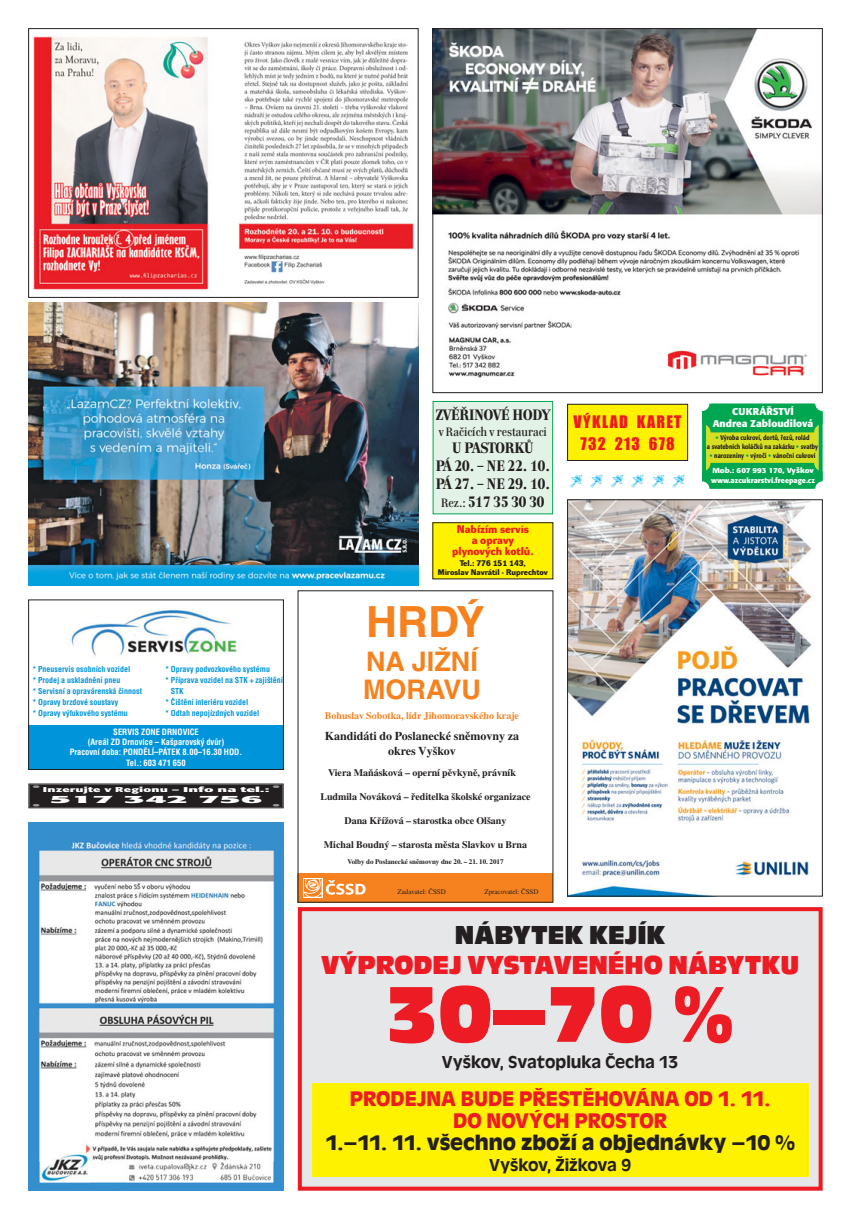
<style>
.page{position:relative;width:851px;height:1219px;background:#fff}
.page>*{position:absolute;margin:0;border:0;box-sizing:border-box;transform-origin:0 0}
.t1{font:82px "Antique Oli TCE Comp";color:#ed1c24}
.t2{font:700 43px "Helvetica CE";color:#f5821f}
.t3{font:27px "Antique Oli TCE Comp";color:#ed1c24;scale:.95 1}
.t4{font:700 27px/28px "Helvetica CE";color:#f5821f}
.t5{font:27px "Antique Oli TCE Comp";color:#231f20;scale:.95 1}
.t6{font:700 22px/22px "Antique Oli TCE";color:#ed1c24;text-align:center}
.t7{font:700 22px "Antique Oli TCE";color:#231f20}
.t8{font:500 18px "Antique Oli TCE";color:#231f20}
.t9{font:16px/22px "Impact";letter-spacing:.08em;color:#ed1c24;text-align:center}
.t10{font:700 15px/18.1px "Genre";color:#231f20;text-align:center}
.t11{font:700 12px/14.4px "Times CE";color:#231f20;text-align:center}
.t12{font:500 12px "Genre";color:#231f20}
.t13{font:700 11px/11px "Dyna Grotesk DE";color:#ed1c24;text-align:center}
.t14{font:700 10.4px "Formata CE";color:#fff;scale:3.58 1}
.t15{font:700 10px "Times CE";color:#231f20}
.t16{font:700 10px "Times CE";color:#f5821f}
.t17{font:700 9.9px/12.4px "Formata CE";color:#fff;text-align:center}
.t18{font:700 condensed 8.5px/10.2px "Helvetica CE";color:#fff;text-align:center}
.t19{font:700 condensed 8px/11px "Helvetica CE";color:#0095da}
.t20{font:700 8px/9px "Dyna Grotesk DE";color:#231f20;text-align:center}
.t21{font:700 7.2px/9.1px "Formata CE";color:#fff;scale:1.11 1}
.t22{font:700 7px "Times CE";color:#231f20}
.t23{font:7px "Times CE";color:#231f20}
.t24{font:700 6.9px "Formata CE";letter-spacing:.015em;color:#fff;scale:1.88 1}
.t25{font:500 6.7px/8.9px "Formata CE";color:#231f20;text-align:center;scale:.85 1}
.s1{font-weight:500;font-size:12px}
.s2{font-family:"Helvetica Neue CE";font-weight:400;color:#00a650}
</style>
<div class="page">
<div style="left:29px;top:784px;width:253px;height:23px;background:#231f20"></div>
<div style="left:28px;top:783px;width:255px;height:25px;border:1px solid #231f20"></div>
<svg style="left:273px;top:785px;width:6px;height:3px"></svg>
<svg style="left:273px;top:804px;width:6px;height:3px"></svg>
<svg style="left:33px;top:785px;width:6px;height:3px"></svg>
<svg style="left:33px;top:804px;width:6px;height:3px"></svg>
<div style="left:298px;top:907px;width:524px;height:284px;background:#e6e7e8"></div>
<div style="left:312px;top:1083px;width:496px;height:93px;background:#fff200"></div>
<div style="left:298px;top:907px;width:524px;height:284px;border:4px solid #ed1c24"></div>
<img style="left:28px;top:822px;width:255px;height:369px">
<div style="left:298px;top:873px;width:255px;height:29px;background:#f5821f"></div>
<div style="left:303px;top:878px;width:19px;height:20px;background:#fff"></div>
<svg style="left:303px;top:879px;width:62px;height:19px"></svg>
<img style="left:569px;top:501px;width:243px;height:393px">
<div style="left:567px;top:499px;width:255px;height:397px;border:1px solid #231f20"></div>
<div style="left:28px;top:725px;width:255px;height:45px;background:#0095da"></div>
<div style="left:28px;top:600px;width:255px;height:170px;border:1px solid #231f20"></div>
<img style="left:70px;top:610px;width:167px;height:47px">
<img style="left:33px;top:36px;width:383px;height:254px">
<div style="left:28px;top:28px;width:390px;height:270px;border:1px solid #231f20"></div>
<img style="left:434px;top:30px;width:386px;height:348px">
<div style="left:432px;top:28px;width:390px;height:365px;border:1px solid #231f20"></div>
<div style="left:567px;top:404px;width:120px;height:56px;background:#fff200"></div>
<div style="left:567px;top:404px;width:120px;height:57px;border:1px solid #231f20"></div>
<svg style="left:702px;top:426px;width:120px;height:63px"></svg>
<div style="left:702px;top:404px;width:120px;height:28px;background:#00a650;border-radius:9px"></div>
<div style="left:702px;top:463px;width:120px;height:25px;background:#00a650;border-radius:9px"></div>
<div style="left:433px;top:402px;width:119px;height:111px;background:#e3f2e7"></div>
<div style="left:432px;top:401px;width:121px;height:113px;border:1px solid #00a650"></div>
<div style="left:433px;top:523px;width:120px;height:56px;background:#fff200"></div>
<div style="left:432px;top:522px;width:121px;height:57px;border:1px solid #231f20"></div>
<img style="left:28px;top:302px;width:390px;height:284px">
<p class="t19" style="left:32px;top:664px;width:111px">* Pneuservis osobních vozidel<br>* Prodej a uskladnění pneu<br>* Servisní a opravárenská činnost * Opravy brzdové soustavy<br>* Opravy výfukového systému</p>
<p class="t19" style="left:165px;top:664px;width:106px">* Opravy podvozkového systému</p>
<p class="t19" style="left:165px;top:675px;width:119px">* Příprava vozidel na STK + zajištění</p>
<p class="t19" style="left:171px;top:686px;width:14px">STK</p>
<p class="t19" style="left:165px;top:697px;width:85px">* Čištění interiéru vozidel</p>
<p class="t19" style="left:165px;top:708px;width:96px">* Odtah nepojízdných vozidel</p>
<p class="t18" style="left:70px;top:727px;width:174px">SERVIS ZONE DRNOVICE<br>(Areál ZD Drnovice – Kašparovský dvůr)<br>Pracovní doba: PONDĚLÍ–PÁTEK 8.00–16.30 HOD.<br>Tel.: 603 471 650</p>
<p class="t24" style="left:43px;top:786px;width:122px">Inzerujte v Regionu – Info na tel.:</p>
<h3 class="t14" style="left:49px;top:794px;width:61px">517 342 756</h3>
<h3 class="t10" style="left:435px;top:409px;width:116px">ZVĚŘINOVÉ HODY</h3>
<h3 class="t12" style="left:438px;top:425px;width:110px">v Račicích v restauraci</h3>
<h3 class="t10" style="left:435px;top:441px;width:116px">U PASTORKŮ<br>PÁ 20. – NE 22. 10.<br>PÁ 27. – NE 29. 10.<br><span class="s1">Rez.:</span> 517 35 30 30</h3>
<h3 class="t13" style="left:452px;top:525px;width:83px">Nabízím servis<br>a opravy plynových kotlů.</h3>
<p class="t20" style="left:438px;top:559px;width:111px">Tel.: 776 151 143,<br>Miroslav Navrátil - Ruprechtov</p>
<h2 class="t2" style="left:366px;top:606px;width:120px">HRDÝ</h2>
<h3 class="t4" style="left:363px;top:650px;width:119px">NA JIŽNÍ<br>MORAVU</h3>
<p class="t16" style="left:325px;top:711px;width:196px">Bohuslav Sobotka, lídr Jihomoravského kraje</p>
<h3 class="t11" style="left:325px;top:730px;width:196px">Kandidáti do Poslanecké sněmovny za okres Vyškov</h3>
<p class="t15" style="left:328px;top:769px;width:189px">Viera Maňásková – operní pěvkyně, právník</p>
<p class="t15" style="left:320px;top:793px;width:212px">Ludmila Nováková – ředitelka školské organizace</p>
<p class="t15" style="left:344px;top:817px;width:163px">Dana Křížová – starostka obce Olšany</p>
<p class="t15" style="left:324px;top:841px;width:205px">Michal Boudný – starosta města Slavkov u Brna</p>
<p class="t22" style="left:347px;top:859px;width:158px">Volby do Poslanecké sněmovny dne 20. – 21. 10. 2017</p>
<p class="t23" style="left:397px;top:889px;width:50px">Zadavatel: ČSSD</p>
<p class="t23" style="left:484px;top:889px;width:56px">Zpracovatel: ČSSD</p>
<h3 class="t9" style="left:573px;top:412px;width:109px">VÝKLAD KARET<br>732 213 678</h3>
<p class="t17" style="left:712px;top:406px;width:102px">CUKRÁŘSTVÍ<br>Andrea Zabloudilová</p>
<p class="t25" style="left:706px;top:434px;width:132px"><span class="s2">•</span> Výroba cukroví, dortů, řezů, rolád<br>a svatebních koláčků na zakázku <span class="s2">•</span> svatby</p>
<p class="t25" style="left:709px;top:452px;width:126px"><span class="s2">•</span> narozeniny <span class="s2">•</span> výročí <span class="s2">•</span> vánoční cukroví</p>
<p class="t21" style="left:711px;top:467px;width:95px">Mob.: 607 993 170, Vyškov www.azcukrarstvi.freepage.cz</p>
<h3 class="t5" style="left:455px;top:925px;width:223px">NÁBYTEK KEJÍK</h3>
<h3 class="t3" style="left:321px;top:956px;width:505px">VÝPRODEJ VYSTAVENÉHO NÁBYTKU</h3>
<h1 class="t1" style="left:385px;top:986px;width:352px">30–70 %</h1>
<h3 class="t8" style="left:442px;top:1055px;width:238px">Vyškov, Svatopluka Čecha 13</h3>
<h3 class="t6" style="left:350px;top:1088px;width:422px">PRODEJNA BUDE PŘESTĚHOVÁNA OD 1. 11.<br>DO NOVÝCH PROSTOR</h3>
<h3 class="t7" style="left:325px;top:1135px;width:471px">1.–11. 11. všechno zboží a objednávky –10 %</h3>
<h3 class="t8" style="left:489px;top:1158px;width:144px">Vyškov, Žižkova 9</h3>
</div>
